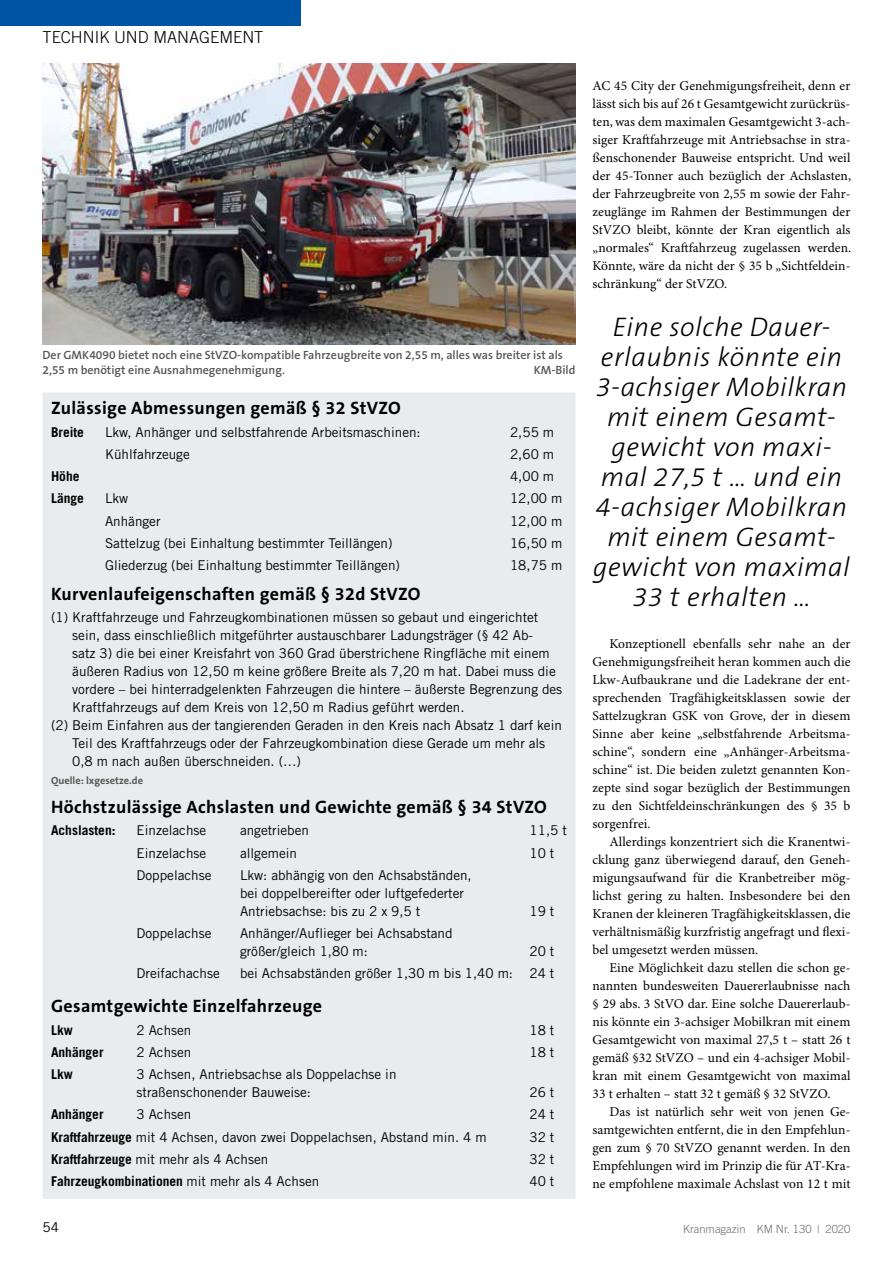
<style>
.page{position:relative;width:893px;height:1263px;background:#fff}
.page>*{position:absolute;margin:0;border:0;box-sizing:border-box;transform-origin:0 0}
.t1{font:italic 300 27px/30px "The Sans B3";letter-spacing:.02em;color:#000;text-align:center}
.t2{font:700 18px "The Sans B7";letter-spacing:.02em;color:#000}
.t3{font:300 16.5px "Trade Gothic";color:#000}
.t4{font:13.5px/18px "Minion Pro";letter-spacing:.005em;color:#000;text-align:justify}
.t5{font:13.5px/18px "Trade Gothic";color:#000}
.t6{font:700 13.5px "Trade Gothic";color:#000}
.t7{font:600 12px/15px "The Sans B6";color:#565655}
.t8{font:300 11.25px "Trade Gothic";color:#6e6e6e}
.t9{font:700 10.5px "The Sans B7";color:#565655}
.s1{font-weight:700}
.s2{font-weight:400}
</style>
<div class="page">
<div style="left:0;top:0;width:300px;height:26px;background:#0054a4"></div>
<div style="left:42px;top:392px;width:534px;height:807px;background:#e8ecee"></div>
<img style="left:43px;top:64px;width:532px;height:280px">
<p class="t3" style="left:43px;top:27px;width:222px">TECHNIK UND MANAGEMENT</p>
<p class="t7" style="left:43px;top:348px;width:522px">Der GMK4090 bietet noch eine StVZO-kompatible Fahrzeugbreite von 2,55 m, alles was breiter ist als<br>2,55 m benötigt eine Ausnahmegenehmigung.</p>
<p class="t7" style="left:534px;top:363px;width:43px">KM-Bild</p>
<h2 class="t2" style="left:51px;top:399px;width:351px">Zulässige Abmessungen gemäß § 32 StVZO</h2>
<p class="t6" style="left:51px;top:423px;width:35px">Breite</p>
<p class="t5" style="left:105px;top:423px;width:317px">Lkw, Anhänger und selbstfahrende Arbeitsmaschinen:</p>
<p class="t5" style="left:510px;top:423px;width:46px">2,55 m</p>
<p class="t5" style="left:105px;top:445px;width:86px">Kühlfahrzeuge</p>
<p class="t5" style="left:510px;top:445px;width:46px">2,60 m</p>
<p class="t6" style="left:51px;top:468px;width:30px">Höhe</p>
<p class="t5" style="left:510px;top:467px;width:46px">4,00 m</p>
<p class="t6" style="left:51px;top:490px;width:34px">Länge</p>
<p class="t5" style="left:105px;top:489px;width:25px">Lkw</p>
<p class="t5" style="left:510px;top:489px;width:54px">12,00 m</p>
<p class="t5" style="left:105px;top:512px;width:57px">Anhänger</p>
<p class="t5" style="left:510px;top:512px;width:54px">12,00 m</p>
<p class="t5" style="left:105px;top:534px;width:289px">Sattelzug (bei Einhaltung bestimmter Teillängen)</p>
<p class="t5" style="left:510px;top:534px;width:54px">16,50 m</p>
<p class="t5" style="left:105px;top:556px;width:296px">Gliederzug (bei Einhaltung bestimmter Teillängen)</p>
<p class="t5" style="left:510px;top:556px;width:54px">18,75 m</p>
<h2 class="t2" style="left:51px;top:584px;width:371px">Kurvenlaufeigenschaften gemäß § 32d StVZO</h2>
<p class="t5" style="left:51px;top:608px;width:489px">(1) Kraftfahrzeuge und Fahrzeugkombinationen müssen so gebaut und eingerichtet</p>
<p class="t5" style="left:72px;top:626px;width:462px">sein, dass einschließlich mitgeführter austauschbarer Ladungsträger (§ 42 Ab-</p>
<p class="t5" style="left:72px;top:644px;width:479px">satz 3) die bei einer Kreisfahrt von 360 Grad überstrichene Ringfläche mit einem</p>
<p class="t5" style="left:72px;top:662px;width:485px">äußeren Radius von 12,50 m keine größere Breite als 7,20 m hat. Dabei muss die</p>
<p class="t5" style="left:72px;top:680px;width:491px">vordere – bei hinterradgelenkten Fahrzeugen die hintere – äußerste Begrenzung des</p>
<p class="t5" style="left:72px;top:698px;width:394px">Kraftfahrzeugs auf dem Kreis von 12,50 m Radius geführt werden.</p>
<p class="t5" style="left:51px;top:716px;width:512px">(2) Beim Einfahren aus der tangierenden Geraden in den Kreis nach Absatz 1 darf kein</p>
<p class="t5" style="left:72px;top:734px;width:474px">Teil des Kraftfahrzeugs oder der Fahrzeugkombination diese Gerade um mehr als</p>
<p class="t5" style="left:72px;top:752px;width:230px">0,8 m nach außen überschneiden. (…)</p>
<p class="t9" style="left:51px;top:775px;width:94px">Quelle: lxgesetze.de</p>
<h2 class="t2" style="left:51px;top:798px;width:497px">Höchstzulässige Achslasten und Gewichte gemäß § 34 StVZO</h2>
<p class="t6" style="left:51px;top:822px;width:66px">Achslasten:</p>
<p class="t5" style="left:137px;top:821px;width:71px">Einzelachse</p>
<p class="t5" style="left:240px;top:821px;width:71px">angetrieben</p>
<p class="t5" style="left:530px;top:821px;width:39px">11,5 t</p>
<p class="t5" style="left:137px;top:844px;width:71px">Einzelachse</p>
<p class="t5" style="left:240px;top:844px;width:59px">allgemein</p>
<p class="t5" style="left:530px;top:844px;width:26px">10 t</p>
<p class="t5" style="left:137px;top:866px;width:77px">Doppelachse</p>
<p class="t5" style="left:240px;top:866px;width:233px">Lkw: abhängig von den Achsabständen, bei doppelbereifter oder luftgefederter<br>Antriebsachse: bis zu 2 x 9,5 t</p>
<p class="t5" style="left:530px;top:902px;width:26px">19 t</p>
<p class="t5" style="left:137px;top:924px;width:77px">Doppelachse</p>
<p class="t5" style="left:240px;top:924px;width:214px">Anhänger/Auflieger bei Achsabstand größer/gleich 1,80 m:</p>
<p class="t5" style="left:530px;top:942px;width:26px">20 t</p>
<p class="t5" style="left:137px;top:964px;width:85px">Dreifachachse</p>
<p class="t5" style="left:240px;top:964px;width:316px">bei Achsabständen größer 1,30 m bis 1,40 m: 24 t</p>
<h2 class="t2" style="left:51px;top:997px;width:273px">Gesamtgewichte Einzelfahrzeuge</h2>
<p class="t6" style="left:51px;top:1021px;width:23px">Lkw</p>
<p class="t5" style="left:137px;top:1020px;width:56px">2 Achsen</p>
<p class="t5" style="left:530px;top:1020px;width:26px">18 t</p>
<p class="t6" style="left:51px;top:1044px;width:54px">Anhänger</p>
<p class="t5" style="left:137px;top:1043px;width:56px">2 Achsen</p>
<p class="t5" style="left:530px;top:1043px;width:26px">18 t</p>
<p class="t6" style="left:51px;top:1066px;width:23px">Lkw</p>
<p class="t5" style="left:137px;top:1065px;width:261px">3 Achsen, Antriebsachse als Doppelachse in straßenschonender Bauweise:</p>
<p class="t5" style="left:530px;top:1083px;width:26px">26 t</p>
<p class="t6" style="left:51px;top:1106px;width:54px">Anhänger</p>
<p class="t5" style="left:137px;top:1105px;width:56px">3 Achsen</p>
<p class="t5" style="left:530px;top:1105px;width:26px">24 t</p>
<p class="t5" style="left:51px;top:1127px;width:437px"><span class="s1">Kraftfahrzeuge</span> mit 4 Achsen, davon zwei Doppelachsen, Abstand min. 4 m</p>
<p class="t5" style="left:530px;top:1127px;width:26px">32 t</p>
<p class="t5" style="left:51px;top:1150px;width:219px"><span class="s1">Kraftfahrzeuge</span> mit mehr als 4 Achsen</p>
<p class="t5" style="left:530px;top:1150px;width:26px">32 t</p>
<p class="t6" style="left:51px;top:1173px;width:270px">Fahrzeugkombinationen <span class="s2">mit mehr als 4 Achsen</span></p>
<p class="t5" style="left:530px;top:1172px;width:26px">40 t</p>
<p class="t4" style="left:592px;top:77px;width:260px">AC 45 City der Genehmigungsfreiheit, denn er lässt sich bis auf 26 t Gesamtgewicht zurückrüs&shy;ten, was dem maximalen Gesamtgewicht 3-ach&shy;siger Kraftfahrzeuge mit Antriebsachse in stra&shy;ßenschonender Bauweise entspricht. Und weil der 45-Tonner auch bezüglich der Achslasten, der Fahrzeugbreite von 2,55 m sowie der Fahr&shy;zeuglänge im Rahmen der Bestimmungen der StVZO bleibt, könnte der Kran eigentlich als „normales“ Kraftfahrzeug zugelassen werden.<br>Könnte, wäre da nicht der § 35 b „Sichtfeldein&shy;schränkung“ der StVZO.</p>
<h1 class="t1" style="left:593px;top:313px;width:258px">Eine solche Dauer&shy;erlaubnis könnte ein<br>3-achsiger Mobilkran mit einem Gesamt&shy;gewicht von maxi&shy;mal 27,5 t … und ein<br>4-achsiger Mobilkran mit einem Gesamt&shy;gewicht von maximal<br>33 t erhalten …</h1>
<p class="t4" style="left:592px;top:635px;width:259px;text-indent:17px">Konzeptionell ebenfalls sehr nahe an der Genehmigungsfreiheit heran kommen auch die Lkw-Aufbaukrane und die Ladekrane der ent&shy;sprechenden Tragfähigkeitsklassen sowie der Sattelzugkran GSK von Grove, der in diesem Sinne aber keine „selbstfahrende Arbeitsma&shy;schine“, sondern eine „Anhänger-Arbeitsma&shy;schine“ ist. Die beiden zuletzt genannten Kon&shy;zepte sind sogar bezüglich der Bestimmungen zu den Sichtfeldeinschränkungen des § 35 b sorgenfrei.</p>
<p class="t4" style="left:592px;top:833px;width:259px;text-indent:17px">Allerdings konzentriert sich die Kranentwi&shy;cklung ganz überwiegend darauf, den Geneh&shy;migungsaufwand für die Kranbetreiber mög&shy;lichst gering zu halten. Insbesondere bei den Kranen der kleineren Tragfähigkeitsklassen, die verhältnismäßig kurzfristig angefragt und flexi&shy;bel umgesetzt werden müssen.</p>
<p class="t4" style="left:592px;top:959px;width:259px;text-indent:17px">Eine Möglichkeit dazu stellen die schon ge&shy;nannten bundesweiten Dauererlaubnisse nach § 29 abs. 3 StVO dar. Eine solche Dauererlaub&shy;nis könnte ein 3-achsiger Mobilkran mit einem Gesamtgewicht von maximal 27,5 t – statt 26 t gemäß §32 StVZO – und ein 4-achsiger Mobil&shy;kran mit einem Gesamtgewicht von maximal 33 t erhalten – statt 32 t gemäß § 32 StVZO.</p>
<p class="t4" style="left:592px;top:1103px;width:259px;text-indent:17px">Das ist natürlich sehr weit von jenen Ge&shy;samtgewichten entfernt, die in den Empfehlun&shy;gen zum § 70 StVZO genannt werden. In den Empfehlungen wird im Prinzip die für AT-Kra&shy;ne empfohlene maximale Achslast von 12 t mit</p>
<p class="t5" style="left:43px;top:1218px;width:18px">54</p>
<p class="t8" style="left:683px;top:1222px;width:169px">Kranmagazin KM Nr. 130 | 2020</p>
</div>
